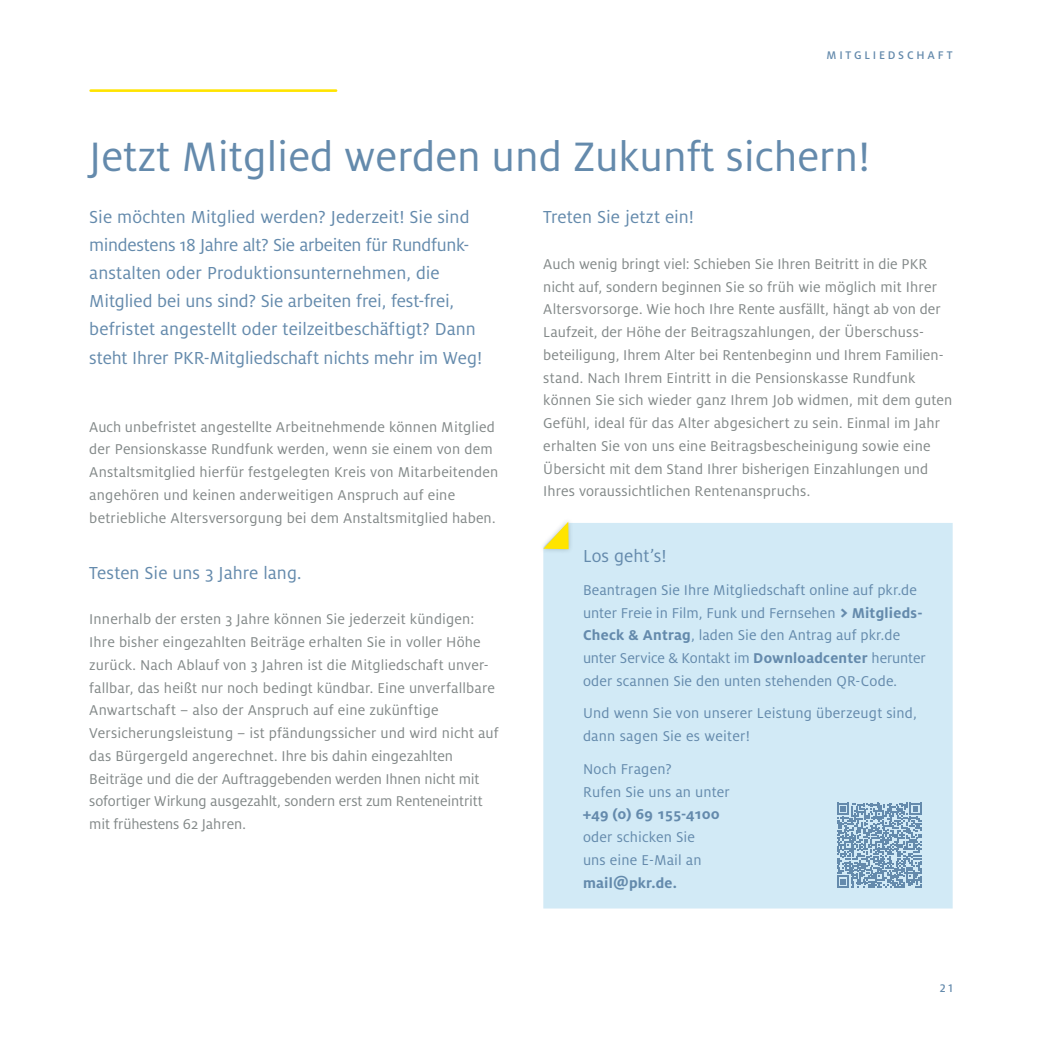
<style>
.page{position:relative;width:1042px;height:1042px;background:#fff}
.page>*{position:absolute;margin:0;border:0;box-sizing:border-box;transform-origin:0 0}
.t1{font:45.5px "Milo Pro";color:#648aac}
.t2{font:19.25px/28px "Milo Pro";color:#648aac}
.t3{font:15.75px/22.8px "Milo Pro";letter-spacing:.005em;color:#828888}
.t4{font:15.75px/22.8px "Milo Pro";letter-spacing:.005em;color:#648aac}
.t5{font:700 15.75px "Milo Pro";letter-spacing:-.01em;color:#648aac}
.t6{font:500 12.25px "Milo Pro";letter-spacing:.225em;color:#648aac}
.s1{font-weight:700;font-size:19.25px}
.s2{font-weight:700}
</style>
<div class="page">
<div style="left:543px;top:523px;width:409px;height:385px;background:#d2eaf6"></div>
<div style="left:539px;top:517px;width:34px;height:37px;background:#1e3a48;opacity:.3"></div>
<svg style="left:543px;top:522px;width:25px;height:27px"></svg>
<hr style="left:91px;top:89px;width:245px;height:3px;background:#ffe400">
<svg style="left:837px;top:803px;width:84px;height:84px;background:#8fafc9"></svg>
<p class="t6" style="left:826px;top:49px;width:127px">MITGLIEDSCHAFT</p>
<h1 class="t1" style="left:89px;top:132px;width:783px">Jetzt Mitglied werden und Zukunft sichern!</h1>
<p class="t2" style="left:89px;top:203px;width:394px">Sie möchten Mitglied werden? Jederzeit! Sie sind mindestens 18 Jahre alt? Sie arbeiten für Rundfunk&shy;anstalten oder Produktionsunternehmen, die Mitglied bei uns sind? Sie arbeiten frei, fest-frei, befristet angestellt oder teilzeitbeschäftigt? Dann steht Ihrer PKR-Mitgliedschaft nichts mehr im Weg!</p>
<p class="t2" style="left:543px;top:203px;width:152px">Treten Sie jetzt ein!</p>
<p class="t3" style="left:543px;top:253px;width:411px">Auch wenig bringt viel: Schieben Sie Ihren Beitritt in die PKR nicht auf, sondern beginnen Sie so früh wie möglich mit Ihrer Altersvorsorge. Wie hoch Ihre Rente ausfällt, hängt ab von der Laufzeit, der Höhe der Beitragszahlungen, der Überschuss&shy;beteiligung, Ihrem Alter bei Rentenbeginn und Ihrem Familien&shy;stand. Nach Ihrem Eintritt in die Pensionskasse Rundfunk können Sie sich wieder ganz Ihrem Job widmen, mit dem guten Gefühl, ideal für das Alter abgesichert zu sein. Einmal im Jahr erhalten Sie von uns eine Beitragsbescheinigung sowie eine Übersicht mit dem Stand Ihrer bisherigen Einzahlungen und Ihres voraussichtlichen Rentenanspruchs.</p>
<p class="t3" style="left:89px;top:415px;width:410px">Auch unbefristet angestellte Arbeitnehmende können Mitglied der Pensionskasse Rundfunk werden, wenn sie einem von dem Anstaltsmitglied hierfür festgelegten Kreis von Mitarbeitenden angehören und keinen anderweitigen Anspruch auf eine betriebliche Altersversorgung bei dem Anstaltsmitglied haben.</p>
<p class="t2" style="left:89px;top:559px;width:214px">Testen Sie uns 3 Jahre lang.</p>
<p class="t3" style="left:89px;top:608px;width:411px">Innerhalb der ersten 3 Jahre können Sie jederzeit kündigen:<br>Ihre bisher eingezahlten Beiträge erhalten Sie in voller Höhe zurück. Nach Ablauf von 3 Jahren ist die Mitgliedschaft unver&shy;fallbar, das heißt nur noch bedingt kündbar. Eine unverfallbare Anwartschaft – also der Anspruch auf eine zukünftige Versicherungsleistung – ist pfändungssicher und wird nicht auf das Bürgergeld angerechnet. Ihre bis dahin eingezahlten Beiträge und die der Auftraggebenden werden Ihnen nicht mit sofortiger Wirkung ausgezahlt, sondern erst zum Renteneintritt mit frühestens 62 Jahren.</p>
<p class="t2" style="left:583px;top:542px;width:85px">Los geht’s!</p>
<p class="t4" style="left:583px;top:578px;width:344px">Beantragen Sie Ihre Mitgliedschaft online auf pkr.de unter Freie in Film, Funk und Fernsehen <span class="s1">&gt;</span> <span class="s2">Mitglieds-Check &amp; Antrag</span>, laden Sie den Antrag auf pkr.de unter Service &amp; Kontakt im <span class="s2">Downloadcenter</span> herunter oder scannen Sie den unten stehenden QR-Code.</p>
<p class="t4" style="left:583px;top:702px;width:335px">Und wenn Sie von unserer Leistung überzeugt sind, dann sagen Sie es weiter!</p>
<p class="t4" style="left:583px;top:758px;width:148px">Noch Fragen?<br>Rufen Sie uns an unter</p>
<p class="t5" style="left:583px;top:805px;width:138px">+49 (0) 69 155-4100</p>
<p class="t4" style="left:583px;top:826px;width:120px">oder schicken Sie uns eine E-Mail an <span class="s2">mail</span><span class="s1">@</span><span class="s2">pkr.de.</span></p>
<p class="t6" style="left:940px;top:982px;width:14px">21</p>
</div>
